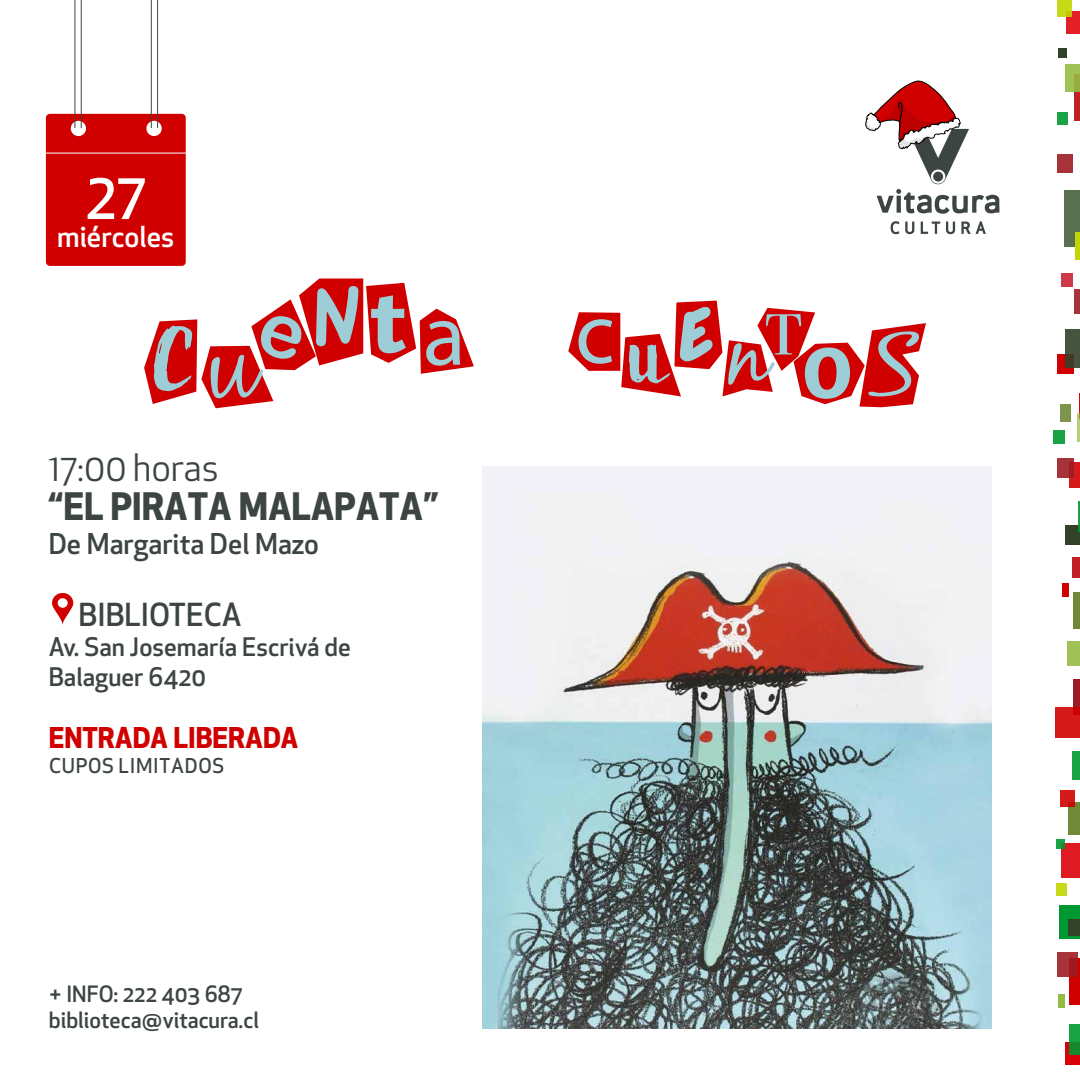
<style>
.page{position:relative;width:1080px;height:1080px;background:#fff}
.page>*{position:absolute;margin:0;border:0;box-sizing:border-box;transform-origin:0 0}
.t1{font:500 54.3px "Apex New";color:#fff}
.t2{font:700 37px "Apex New";letter-spacing:-.005em;color:#3d4543}
.t3{font:37px "Apex New";color:#3d4543}
.t4{font:500 31px "Apex New";color:#3d4543}
.t5{font:500 28.3px "Apex New";color:#fff}
.t6{font:500 28px "Apex New";color:#3d4543}
.t7{font:700 28px "Apex New";color:#d00000}
.t8{font:500 25px/30px "Apex New";color:#3d4543}
.t9{font:500 22px/26.4px "Apex New";color:#3d4543}
.t10{font:500 20px "Apex Sans";color:#3d4543}
</style>
<div class="page">
<svg style="left:891px;top:221px;width:8px;height:13px"></svg>
<svg style="left:905px;top:222px;width:9px;height:12px"></svg>
<svg style="left:921px;top:222px;width:19px;height:12px"></svg>
<svg style="left:946px;top:222px;width:9px;height:12px"></svg>
<svg style="left:961px;top:221px;width:25px;height:13px"></svg>
<svg style="left:865px;top:80px;width:134px;height:134px"></svg>
<svg style="left:568px;top:301px;width:358px;height:106px"></svg>
<div style="left:1058px;top:49px;width:8px;height:9px;background:#32422a"></div>
<div style="left:1073px;top:557px;width:7px;height:21px;background:#c12026"></div>
<div style="left:1069px;top:802px;width:11px;height:33px;background:#718839"></div>
<div style="left:1074px;top:74px;width:6px;height:46px;background:#c12026"></div>
<div style="left:1075px;top:289px;width:5px;height:25px;background:#a53339"></div>
<div style="left:1067px;top:11px;width:13px;height:23px;background:#e21f26"></div>
<svg style="left:1058px;top:0;width:14px;height:17px"></svg>
<div style="left:1065px;top:191px;width:15px;height:56px;background:#5a7151"></div>
<hr style="left:1076px;top:232px;width:4px;height:27px;background:#c2d500">
<div style="left:1061px;top:273px;width:12px;height:14px;background:#cf3a4b"></div>
<div style="left:1057px;top:154px;width:16px;height:19px;background:#a53339"></div>
<div style="left:1057px;top:112px;width:11px;height:13px;background:#1aa247"></div>
<div style="left:1057px;top:355px;width:17px;height:19px;background:#d00000"></div>
<div style="left:1074px;top:679px;width:6px;height:36px;background:#9b1c23"></div>
<svg style="left:1065px;top:329px;width:15px;height:38px"></svg>
<div style="left:1053px;top:430px;width:12px;height:14px;background:#1aa247"></div>
<div style="left:1056px;top:708px;width:24px;height:30px;background:#d41a1a"></div>
<div style="left:1069px;top:463px;width:11px;height:25px;background:#d41a1a"></div>
<svg style="left:1065px;top:64px;width:15px;height:28px"></svg>
<svg style="left:1057px;top:458px;width:17px;height:20px"></svg>
<svg style="left:1079px;top:393px;width:1px;height:20px"></svg>
<div style="left:1060px;top:404px;width:11px;height:18px;background:#7f944d"></div>
<div style="left:1069px;top:958px;width:11px;height:47px;background:#d00000"></div>
<div style="left:1060px;top:905px;width:20px;height:34px;background:#009833"></div>
<div style="left:1066px;top:1043px;width:14px;height:22px;background:#db010b"></div>
<div style="left:1061px;top:843px;width:19px;height:35px;background:#de1a23"></div>
<div style="left:1073px;top:751px;width:7px;height:28px;background:#1aa247"></div>
<div style="left:1056px;top:883px;width:11px;height:12px;background:#c8d91a"></div>
<div style="left:1063px;top:583px;width:6px;height:14px;background:#d00000"></div>
<div style="left:1066px;top:525px;width:14px;height:20px;background:#32422a"></div>
<div style="left:1067px;top:641px;width:13px;height:25px;background:#9fc156"></div>
<hr style="left:1078px;top:501px;width:2px;height:30px;background:#009833">
<div style="left:1074px;top:592px;width:6px;height:37px;background:#718839"></div>
<div style="left:1069px;top:919px;width:11px;height:17px;background:#32422a"></div>
<hr style="left:1077px;top:413px;width:3px;height:28px;background:#95ba43">
<svg style="left:1057px;top:952px;width:21px;height:25px"></svg>
<svg style="left:1056px;top:839px;width:8px;height:10px"></svg>
<svg style="left:1061px;top:790px;width:14px;height:17px"></svg>
<div style="left:1058px;top:994px;width:7px;height:14px;background:#95ba43"></div>
<svg style="left:1069px;top:1024px;width:11px;height:31px"></svg>
<div style="left:46px;top:114px;width:140px;height:152px;background:#d00000;border-radius:4px"></div>
<hr style="left:46px;top:153px;width:140px;height:1px;background:#fff">
<div style="left:71px;top:121px;width:15px;height:15px;background:#fff;border-radius:50%"></div>
<svg style="left:146px;top:121px;width:16px;height:15px"></svg>
<hr style="left:75px;top:0;width:1px;height:128px;background:#3d4543">
<hr style="left:81px;top:0;width:1px;height:128px;background:#3d4543">
<hr style="left:151px;top:0;width:1px;height:128px;background:#3d4543">
<hr style="left:157px;top:0;width:1px;height:128px;background:#3d4543">
<svg style="left:144px;top:279px;width:330px;height:129px"></svg>
<svg style="left:52px;top:593px;width:21px;height:32px"></svg>
<img style="left:483px;top:466px;width:508px;height:562px">
<h1 class="t1" style="left:85px;top:163px;width:63px">27</h1>
<p class="t5" style="left:57px;top:218px;width:119px">miércoles</p>
<h2 class="t3" style="left:49px;top:444px;width:172px">17:00 horas</h2>
<h2 class="t2" style="left:49px;top:480px;width:391px">“EL PIRATA MALAPATA”</h2>
<p class="t6" style="left:49px;top:525px;width:272px">De Margarita Del Mazo</p>
<h3 class="t4" style="left:79px;top:594px;width:165px">BIBLIOTECA</h3>
<p class="t8" style="left:49px;top:631px;width:304px">Av. San Josemaría Escrivá de<br>Balaguer 6420</p>
<p class="t7" style="left:49px;top:718px;width:251px">ENTRADA LIBERADA</p>
<p class="t10" style="left:49px;top:748px;width:177px">CUPOS LIMITADOS</p>
<p class="t9" style="left:49px;top:980px;width:212px">+ INFO: 222 403 687 biblioteca@vitacura.cl</p>
</div>
